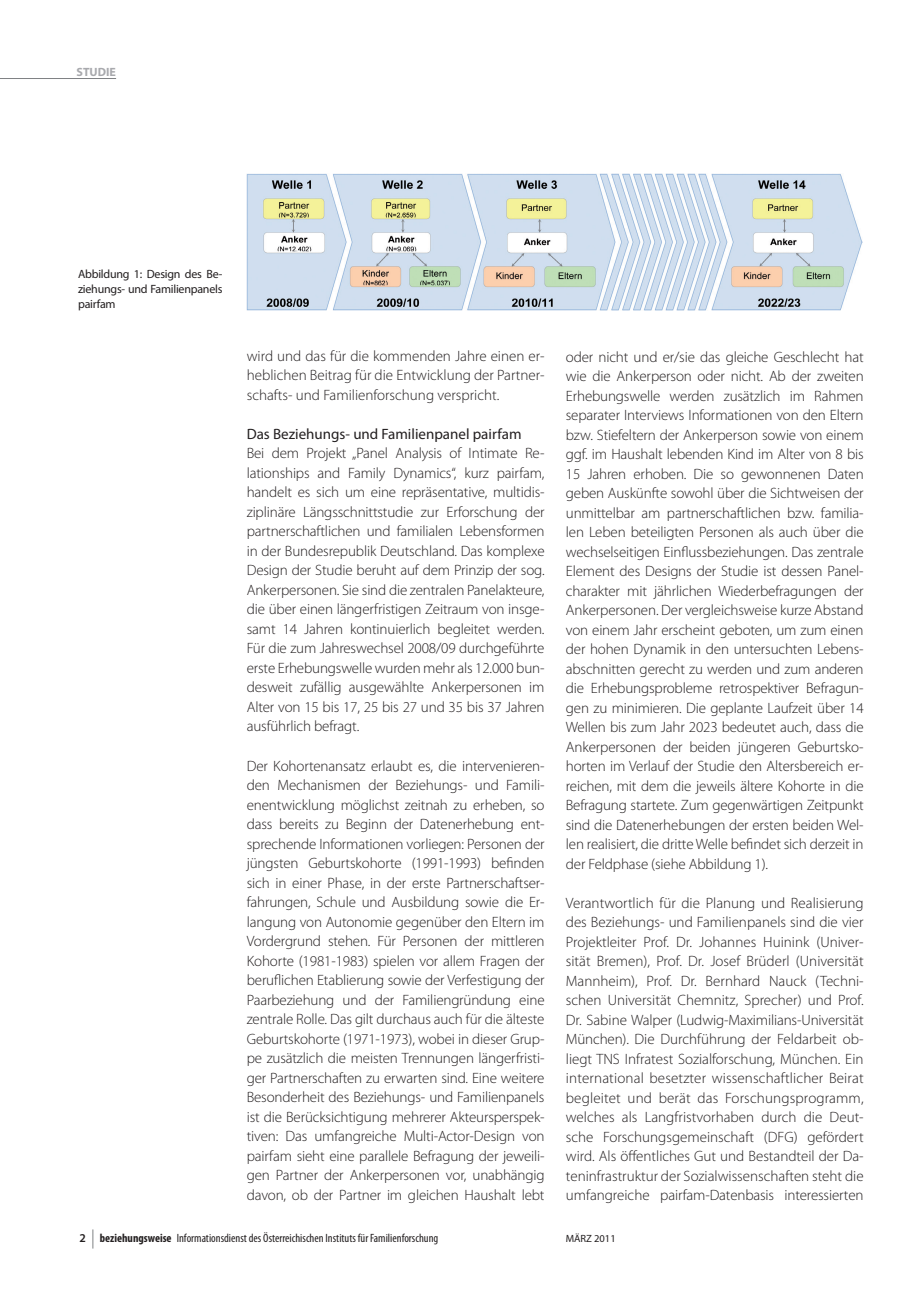
<style>
.page{position:relative;width:919px;height:1289px;background:#fff}
.page>*{position:absolute;margin:0;border:0;box-sizing:border-box;transform-origin:0 0}
.t1{font:300 15px/19.5px "Myriad Pro";letter-spacing:-.01em;color:#231f20;text-align:justify}
.t2{font:15px "Myriad Pro";color:#231f20}
.t3{font:condensed 12px "Myriad Pro";color:#231f20}
.t4{font:12px/15px "Myriad Pro";letter-spacing:-.02em;color:#231f20;text-align:justify}
.t5{font:700 12px "Myriad Pro";color:#a8a9ad}
.t6{font:10.5px "Myriad Pro";color:#231f20}
.s1{font-weight:600;font-stretch:normal}
.s2{font-weight:700}
</style>
<div class="page">
<img style="left:247px;top:173px;width:615px;height:137px">
<svg style="left:93px;top:1229px;width:1px;height:19px"></svg>
<hr style="left:0;top:78px;width:116px;height:1px;background:#808285">
<p class="t5" style="left:77px;top:65px;width:41px">STUDIE</p>
<p class="t4" style="left:78px;top:266px;width:146px">Abbildung 1: Design des Be&shy;ziehungs- und Familienpanels pairfam</p>
<p class="t1" style="left:247px;top:346px;width:299px">wird und das für die kommenden Jahre einen er&shy;heblichen Beitrag für die Entwicklung der Partner&shy;schafts- und Familienforschung verspricht.</p>
<p class="t2" style="left:247px;top:425px;width:276px">Das Beziehungs- und Familienpanel pairfam</p>
<p class="t1" style="left:247px;top:444px;width:299px">Bei dem Projekt „Panel Analysis of Intimate Re&shy;lationships and Family Dynamics“, kurz pairfam, handelt es sich um eine repräsentative, multidis&shy;ziplinäre Längsschnittstudie zur Erforschung der partnerschaftlichen und familialen Lebensformen in der Bundesrepublik Deutschland. Das komplexe Design der Studie beruht auf dem Prinzip der sog.<br>Ankerpersonen. Sie sind die zentralen Panelakteure, die über einen längerfristigen Zeitraum von insge&shy;samt 14 Jahren kontinuierlich begleitet werden.<br>Für die zum Jahreswechsel 2008/09 durchgeführte erste Erhebungswelle wurden mehr als 12.000 bun&shy;desweit zufällig ausgewählte Ankerpersonen im Alter von 15 bis 17, 25 bis 27 und 35 bis 37 Jahren ausführlich befragt.</p>
<p class="t1" style="left:247px;top:756px;width:299px">Der Kohortenansatz erlaubt es, die intervenieren&shy;den Mechanismen der Beziehungs- und Famili&shy;enentwicklung möglichst zeitnah zu erheben, so dass bereits zu Beginn der Datenerhebung ent&shy;sprechende Informationen vorliegen: Personen der jüngsten Geburtskohorte (1991-1993) befinden sich in einer Phase, in der erste Partnerschaftser&shy;fahrungen, Schule und Ausbildung sowie die Er&shy;langung von Autonomie gegenüber den Eltern im Vordergrund stehen. Für Personen der mittleren Kohorte (1981-1983) spielen vor allem Fragen der beruflichen Etablierung sowie der Verfestigung der Paarbeziehung und der Familiengründung eine zentrale Rolle. Das gilt durchaus auch für die älteste Geburtskohorte (1971-1973), wobei in dieser Grup&shy;pe zusätzlich die meisten Trennungen längerfristi&shy;ger Partnerschaften zu erwarten sind. Eine weitere Besonderheit des Beziehungs- und Familienpanels ist die Berücksichtigung mehrerer Akteursperspek&shy;tiven: Das umfangreiche Multi-Actor-Design von pairfam sieht eine parallele Befragung der jeweili&shy;gen Partner der Ankerpersonen vor, unabhängig davon, ob der Partner im gleichen Haushalt lebt</p>
<p class="t1" style="left:566px;top:347px;width:299px">oder nicht und er/sie das gleiche Geschlecht hat wie die Ankerperson oder nicht. Ab der zweiten Erhebungswelle werden zusätzlich im Rahmen separater Interviews Informationen von den Eltern bzw. Stiefeltern der Ankerperson sowie von einem ggf. im Haushalt lebenden Kind im Alter von 8 bis 15 Jahren erhoben. Die so gewonnenen Daten geben Auskünfte sowohl über die Sichtweisen der unmittelbar am partnerschaftlichen bzw. familia&shy;len Leben beteiligten Personen als auch über die wechselseitigen Einflussbeziehungen. Das zentrale Element des Designs der Studie ist dessen Panel&shy;charakter mit jährlichen Wiederbefragungen der Ankerpersonen. Der vergleichsweise kurze Abstand von einem Jahr erscheint geboten, um zum einen der hohen Dynamik in den untersuchten Lebens&shy;abschnitten gerecht zu werden und zum anderen die Erhebungsprobleme retrospektiver Befragun&shy;gen zu minimieren. Die geplante Laufzeit über 14<br>Wellen bis zum Jahr 2023 bedeutet auch, dass die Ankerpersonen der beiden jüngeren Geburtsko&shy;horten im Verlauf der Studie den Altersbereich er&shy;reichen, mit dem die jeweils ältere Kohorte in die Befragung startete. Zum gegenwärtigen Zeitpunkt sind die Datenerhebungen der ersten beiden Wel&shy;len realisiert, die dritte Welle befindet sich derzeit in der Feldphase (siehe Abbildung 1).</p>
<p class="t1" style="left:566px;top:893px;width:299px">Verantwortlich für die Planung und Realisierung des Beziehungs- und Familienpanels sind die vier Projektleiter Prof. Dr. Johannes Huinink (Univer&shy;sität Bremen), Prof. Dr. Josef Brüderl (Universität Mannheim), Prof. Dr. Bernhard Nauck (Techni&shy;schen Universität Chemnitz, Sprecher) und Prof.<br>Dr. Sabine Walper (Ludwig-Maximilians-Universität München). Die Durchführung der Feldarbeit ob&shy;liegt TNS Infratest Sozialforschung, München. Ein international besetzter wissenschaftlicher Beirat begleitet und berät das Forschungsprogramm, welches als Langfristvorhaben durch die Deut&shy;sche Forschungsgemeinschaft (DFG) gefördert wird. Als öffentliches Gut und Bestandteil der Da&shy;teninfrastruktur der Sozialwissenschaften steht die umfangreiche pairfam-Datenbasis interessierten</p>
<p class="t3" style="left:79px;top:1230px;width:360px"><span class="s1">2</span> <span class="s2">beziehungsweise</span> Informationsdienst des Österreichischen Instituts für Familienforschung</p>
<p class="t6" style="left:565px;top:1232px;width:51px">MÄRZ 2011</p>
</div>
